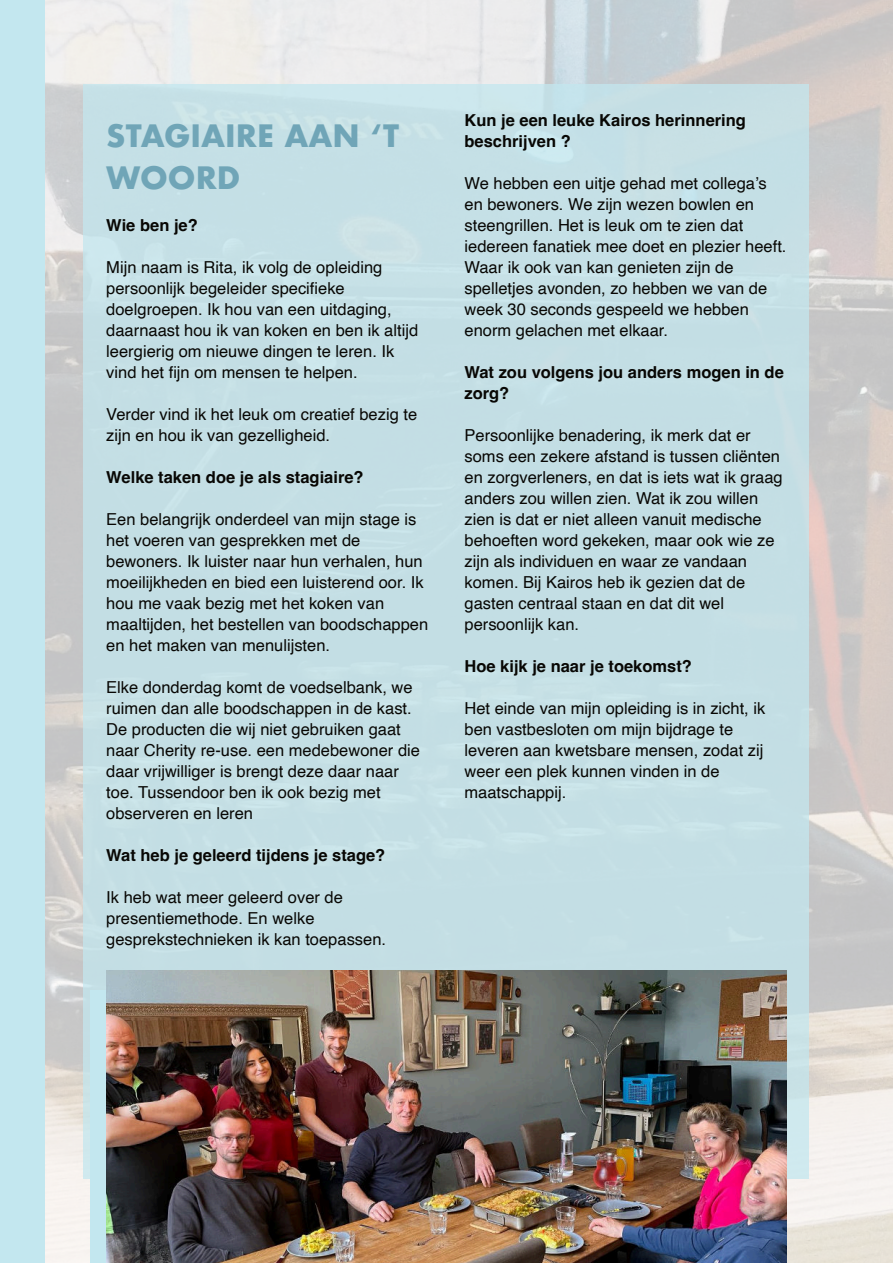
<style>
.page{position:relative;width:893px;height:1263px;background:#fff}
.page>*{position:absolute;margin:0;border:0;box-sizing:border-box;transform-origin:0 0}
.t1{font:700 30px/42px "Futura";color:#70a5b7}
.t2{font:16.5px/21px "Helvetica";color:#080704}
.t3{font:700 16.5px/21px "Helvetica";color:#080704}
</style>
<div class="page">
<img style="left:44px;top:0;width:849px;height:1263px">
<div style="left:0;top:0;width:44px;height:1263px;background:#c3e7ef"></div>
<div style="left:84px;top:84px;width:725px;height:1095px;background:#c4dee4"></div>
<div style="left:90px;top:989px;width:325px;height:274px;background:#c3e7ef"></div>
<img style="left:106px;top:970px;width:681px;height:293px">
<h1 class="t1" style="left:106px;top:115px;width:294px">STAGIAIRE AAN ‘T<br>WOORD</h1>
<p class="t3" style="left:106px;top:217px;width:93px">Wie ben je?</p>
<p class="t2" style="left:106px;top:257px;width:313px">Mĳn naam is Rita, ik volg de opleiding persoonlĳk begeleider specifieke doelgroepen. Ik hou van een uitdaging, daarnaast hou ik van koken en ben ik altĳd leergierig om nieuwe dingen te leren. Ik vind het fijn om mensen te helpen.</p>
<p class="t2" style="left:106px;top:404px;width:312px">Verder vind ik het leuk om creatief bezig te zĳn en hou ik van gezelligheid.</p>
<p class="t3" style="left:106px;top:469px;width:259px">Welke taken doe je als stagiaire?</p>
<p class="t2" style="left:106px;top:509px;width:324px">Een belangrĳk onderdeel van mĳn stage is het voeren van gesprekken met de bewoners. Ik luister naar hun verhalen, hun moeilĳkheden en bied een luisterend oor. Ik hou me vaak bezig met het koken van maaltĳden, het bestellen van boodschappen en het maken van menulĳsten.</p>
<p class="t2" style="left:106px;top:677px;width:315px">Elke donderdag komt de voedselbank, we ruimen dan alle boodschappen in de kast.<br>De producten die wĳ niet gebruiken gaat naar Cherity re-use. een medebewoner die daar vrĳwilliger is brengt deze daar naar toe. Tussendoor ben ik ook bezig met observeren en leren</p>
<p class="t3" style="left:106px;top:847px;width:281px">Wat heb je geleerd tĳdens je stage?</p>
<p class="t2" style="left:106px;top:887px;width:281px">Ik heb wat meer geleerd over de presentiemethode. En welke gesprekstechnieken ik kan toepassen.</p>
<p class="t3" style="left:464px;top:112px;width:283px">Kun je een leuke Kairos herinnering beschrĳven ?</p>
<p class="t2" style="left:464px;top:173px;width:323px">We hebben een uitje gehad met collega’s en bewoners. We zĳn wezen bowlen en steengrillen. Het is leuk om te zien dat iedereen fanatiek mee doet en plezier heeft.<br>Waar ik ook van kan genieten zĳn de spelletjes avonden, zo hebben we van de week 30 seconds gespeeld we hebben enorm gelachen met elkaar.</p>
<p class="t3" style="left:464px;top:364px;width:321px">Wat zou volgens jou anders mogen in de zorg?</p>
<p class="t2" style="left:464px;top:425px;width:320px">Persoonlĳke benadering, ik merk dat er soms een zekere afstand is tussen cliënten en zorgverleners, en dat is iets wat ik graag anders zou willen zien. Wat ik zou willen zien is dat er niet alleen vanuit medische behoeften word gekeken, maar ook wie ze zĳn als individuen en waar ze vandaan komen. Bĳ Kairos heb ik gezien dat de gasten centraal staan en dat dit wel persoonlĳk kan.</p>
<p class="t3" style="left:464px;top:658px;width:229px">Hoe kĳk je naar je toekomst?</p>
<p class="t2" style="left:464px;top:698px;width:302px">Het einde van mĳn opleiding is in zicht, ik ben vastbesloten om mĳn bĳdrage te leveren aan kwetsbare mensen, zodat zĳ weer een plek kunnen vinden in de maatschappĳ.</p>
</div>
